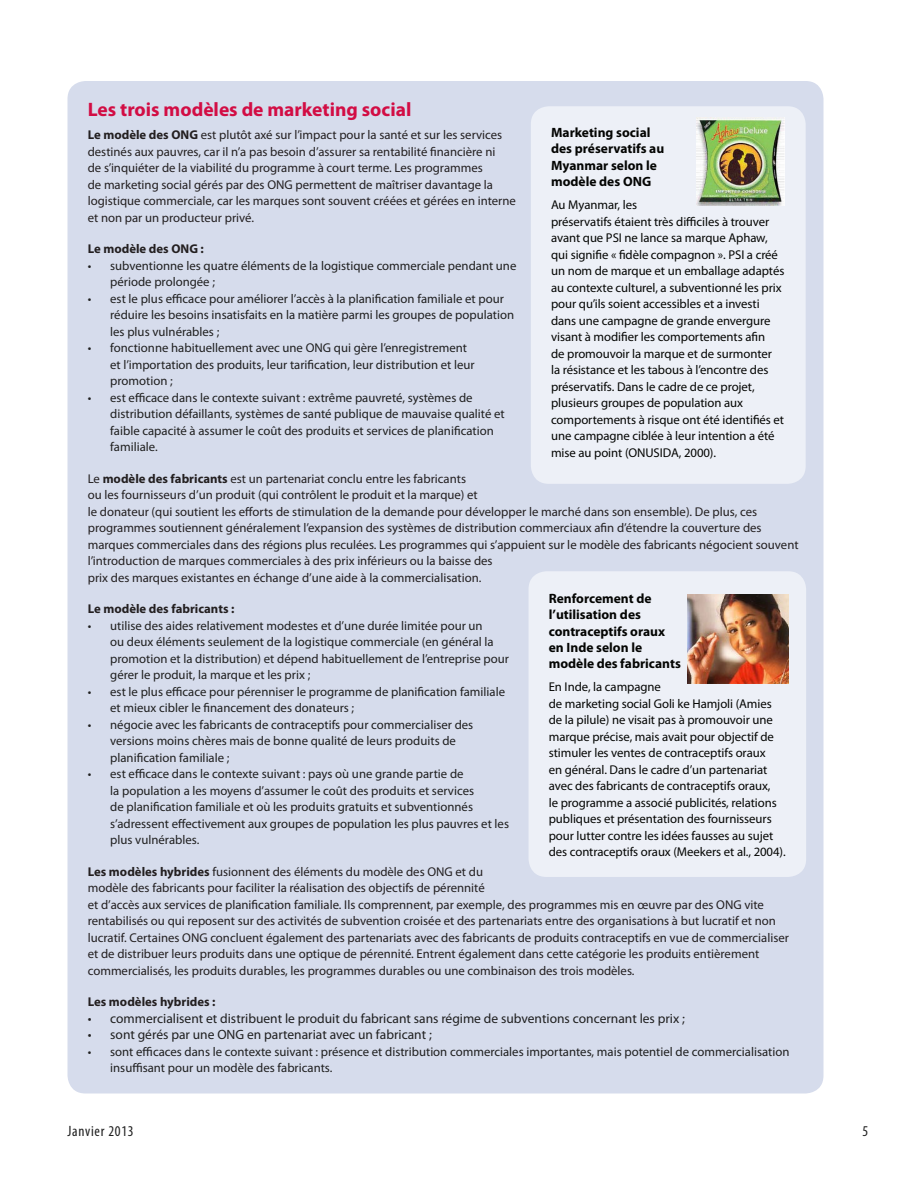
<style>
.page{position:relative;width:918px;height:1188px;background:#fff}
.page>*{position:absolute;margin:0;border:0;box-sizing:border-box;transform-origin:0 0}
.Head_1{font:700 19.5px "Myriad Pro";color:#d20d44}
.t1{font:condensed 15px "Myriad Pro";letter-spacing:.05em;color:#1f1f1f}
.body_1_bullets_a{font:13.5px "Myriad Pro";color:#1f1f1f}
.Head_1-2{font:700 13.5px/16.2px "Myriad Pro";color:#040503}
.t2{font:12.75px/16.5px "Myriad Pro";color:#231f20}
.body_1_bullets_a-2{font:12.75px/16.5px "Myriad Pro";color:#1f1f1f}
.Head_1-3{font:12.75px/16.5px "Myriad Pro";letter-spacing:-.005em;color:#040503}
.t3{font:700 12.75px "Myriad Pro";color:#231f20}
.s1{font-weight:700}
</style>
<div class="page">
<div style="left:68px;top:81px;width:756px;height:1013px;background:#d6dcec;border-radius:18px"></div>
<div style="left:531px;top:106px;width:275px;height:378px;background:#edf0f7;border-radius:18px"></div>
<img style="left:696px;top:118px;width:89px;height:88px">
<div style="left:529px;top:571px;width:277px;height:306px;background:#edf0f7;border-radius:18px"></div>
<img style="left:688px;top:595px;width:100px;height:88px">
<p class="Head_1" style="left:88px;top:97px;width:325px">Les trois modèles de marketing social</p>
<p class="t2" style="left:88px;top:126px;width:430px"><span class="s1">Le modèle des ONG</span> est plutôt axé sur l’impact pour la santé et sur les services destinés aux pauvres, car il n’a pas besoin d’assurer sa rentabilité financière ni<br>de s’inquiéter de la viabilité du programme à court terme. Les programmes<br>de marketing social gérés par des ONG permettent de maîtriser davantage la logistique commerciale, car les marques sont souvent créées et gérées en interne et non par un producteur privé.</p>
<p class="t3" style="left:88px;top:241px;width:118px">Le modèle des ONG :</p>
<p class="body_1_bullets_a-2" style="left:110px;top:257px;width:408px;text-indent:-22px">• subventionne les quatre éléments de la logistique commerciale pendant une période prolongée ;</p>
<p class="body_1_bullets_a-2" style="left:110px;top:290px;width:405px;text-indent:-22px">• est le plus efficace pour améliorer l’accès à la planification familiale et pour réduire les besoins insatisfaits en la matière parmi les groupes de population les plus vulnérables ;</p>
<p class="body_1_bullets_a-2" style="left:110px;top:339px;width:366px;text-indent:-22px">• fonctionne habituellement avec une ONG qui gère l’enregistrement et l’importation des produits, leur tarification, leur distribution et leur promotion ;</p>
<p class="body_1_bullets_a-2" style="left:110px;top:389px;width:396px;text-indent:-22px">• est efficace dans le contexte suivant : extrême pauvreté, systèmes de distribution défaillants, systèmes de santé publique de mauvaise qualité et faible capacité à assumer le coût des produits et services de planification familiale.</p>
<p class="t2" style="left:88px;top:470px;width:712px">Le <span class="s1">modèle des fabricants</span> est un partenariat conclu entre les fabricants<br>ou les fournisseurs d’un produit (qui contrôlent le produit et la marque) et<br>le donateur (qui soutient les efforts de stimulation de la demande pour développer le marché dans son ensemble). De plus, ces programmes soutiennent généralement l’expansion des systèmes de distribution commerciaux afin d’étendre la couverture des marques commerciales dans des régions plus reculées. Les programmes qui s’appuient sur le modèle des fabricants négocient souvent l’introduction de marques commerciales à des prix inférieurs ou la baisse des<br>prix des marques existantes en échange d’une aide à la commercialisation.</p>
<p class="t3" style="left:88px;top:601px;width:148px">Le modèle des fabricants :</p>
<p class="body_1_bullets_a-2" style="left:110px;top:617px;width:400px;text-indent:-22px">• utilise des aides relativement modestes et d’une durée limitée pour un<br>ou deux éléments seulement de la logistique commerciale (en général la promotion et la distribution) et dépend habituellement de l’entreprise pour gérer le produit, la marque et les prix ;</p>
<p class="body_1_bullets_a-2" style="left:110px;top:683px;width:396px;text-indent:-22px">• est le plus efficace pour pérenniser le programme de planification familiale et mieux cibler le financement des donateurs ;</p>
<p class="body_1_bullets_a-2" style="left:110px;top:716px;width:365px;text-indent:-22px">• négocie avec les fabricants de contraceptifs pour commercialiser des versions moins chères mais de bonne qualité de leurs produits de planification familiale ;</p>
<p class="body_1_bullets_a-2" style="left:110px;top:765px;width:400px;text-indent:-22px">• est efficace dans le contexte suivant : pays où une grande partie de<br>la population a les moyens d’assumer le coût des produits et services<br>de planification familiale et où les produits gratuits et subventionnés s’adressent effectivement aux groupes de population les plus pauvres et les plus vulnérables.</p>
<p class="t2" style="left:88px;top:863px;width:703px"><span class="s1">Les modèles hybrides</span> fusionnent des éléments du modèle des ONG et du<br>modèle des fabricants pour faciliter la réalisation des objectifs de pérennité<br>et d’accès aux services de planification familiale. Ils comprennent, par exemple, des programmes mis en œuvre par des ONG vite rentabilisés ou qui reposent sur des activités de subvention croisée et des partenariats entre des organisations à but lucratif et non lucratif. Certaines ONG concluent également des partenariats avec des fabricants de produits contraceptifs en vue de commercialiser et de distribuer leurs produits dans une optique de pérennité. Entrent également dans cette catégorie les produits entièrement commercialisés, les produits durables, les programmes durables ou une combinaison des trois modèles.</p>
<p class="t3" style="left:88px;top:994px;width:129px">Les modèles hybrides :</p>
<p class="body_1_bullets_a" style="left:88px;top:1010px;width:599px">• commercialisent et distribuent le produit du fabricant sans régime de subventions concernant les prix ;</p>
<p class="body_1_bullets_a" style="left:88px;top:1026px;width:346px">• sont gérés par une ONG en partenariat avec un fabricant ;</p>
<p class="body_1_bullets_a-2" style="left:110px;top:1043px;width:681px;text-indent:-22px">• sont efficaces dans le contexte suivant : présence et distribution commerciales importantes, mais potentiel de commercialisation insuffisant pour un modèle des fabricants.</p>
<p class="Head_1-2" style="left:551px;top:123px;width:115px">Marketing social des préservatifs au<br>Myanmar selon le modèle des ONG</p>
<p class="Head_1-3" style="left:551px;top:197px;width:235px">Au Myanmar, les<br>préservatifs étaient très difficiles à trouver avant que PSI ne lance sa marque Aphaw, qui signifie « fidèle compagnon ». PSI a créé un nom de marque et un emballage adaptés au contexte culturel, a subventionné les prix pour qu’ils soient accessibles et a investi dans une campagne de grande envergure visant à modifier les comportements afin<br>de promouvoir la marque et de surmonter<br>la résistance et les tabous à l’encontre des préservatifs. Dans le cadre de ce projet, plusieurs groupes de population aux comportements à risque ont été identifiés et une campagne ciblée à leur intention a été mise au point (ONUSIDA, 2000).</p>
<p class="Head_1-2" style="left:549px;top:590px;width:134px">Renforcement de l’utilisation des contraceptifs oraux en Inde selon le modèle des fabricants</p>
<p class="Head_1-3" style="left:549px;top:678px;width:239px">En Inde, la campagne<br>de marketing social Goli ke Hamjoli (Amies de la pilule) ne visait pas à promouvoir une marque précise, mais avait pour objectif de stimuler les ventes de contraceptifs oraux<br>en général. Dans le cadre d’un partenariat avec des fabricants de contraceptifs oraux,<br>le programme a associé publicités, relations publiques et présentation des fournisseurs pour lutter contre les idées fausses au sujet des contraceptifs oraux (Meekers et al., 2004).</p>
<p class="t1" style="left:68px;top:1122px;width:68px">Janvier 2013</p>
<p class="t1" style="left:862px;top:1122px;width:7px">5</p>
</div>
